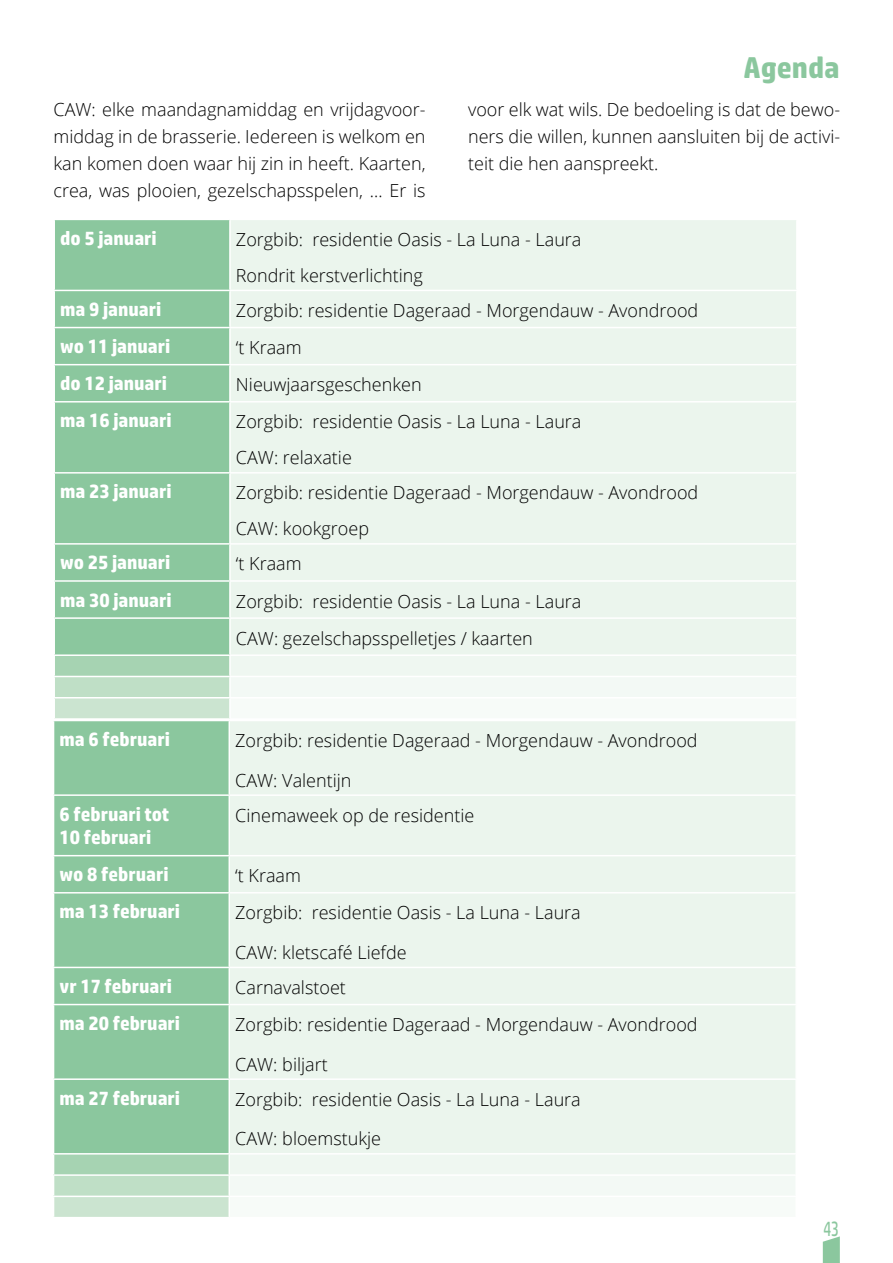
<style>
.page{position:relative;width:893px;height:1263px;background:#fff}
.page>*{position:absolute;margin:0;border:0;box-sizing:border-box;transform-origin:0 0}
.t1{font:700 30px "HP Simplified";color:#8bc79e}
.t2{font:21px "HP Simplified";color:#8bc79e;scale:.7 1}
.t3{font:700 19.5px/23.4px "HP Simplified";color:#fff}
.t4{font:300 18px/27px "Open Sans";color:#000}
</style>
<div class="page">
<div style="left:55px;top:220px;width:174px;height:434px;background:#8bc79e"></div>
<div style="left:231px;top:220px;width:565px;height:434px;background:#ebf5ed"></div>
<div style="left:54px;top:655px;width:176px;height:21px;background:#a6d3b2"></div>
<div style="left:230px;top:655px;width:567px;height:21px;background:#eff7f1"></div>
<div style="left:54px;top:676px;width:176px;height:22px;background:#bfdfc6"></div>
<div style="left:230px;top:676px;width:567px;height:22px;background:#f3f9f5"></div>
<div style="left:54px;top:698px;width:176px;height:21px;background:#cbe4d0"></div>
<div style="left:230px;top:698px;width:567px;height:21px;background:#f7fbf8"></div>
<hr style="left:53px;top:290px;width:177px;height:1px;background:#fff">
<hr style="left:230px;top:290px;width:568px;height:1px;background:#fff">
<hr style="left:53px;top:327px;width:177px;height:1px;background:#fff">
<hr style="left:230px;top:327px;width:568px;height:1px;background:#fff">
<hr style="left:53px;top:364px;width:177px;height:1px;background:#fff">
<hr style="left:230px;top:364px;width:568px;height:1px;background:#fff">
<hr style="left:53px;top:401px;width:177px;height:1px;background:#fff">
<hr style="left:230px;top:401px;width:568px;height:1px;background:#fff">
<hr style="left:53px;top:472px;width:177px;height:2px;background:#fff">
<hr style="left:230px;top:472px;width:568px;height:2px;background:#fff">
<hr style="left:53px;top:543px;width:177px;height:2px;background:#fff">
<hr style="left:230px;top:543px;width:568px;height:2px;background:#fff">
<hr style="left:53px;top:580px;width:177px;height:2px;background:#fff">
<hr style="left:230px;top:580px;width:568px;height:2px;background:#fff">
<hr style="left:53px;top:617px;width:177px;height:2px;background:#fff">
<hr style="left:230px;top:617px;width:568px;height:2px;background:#fff">
<hr style="left:53px;top:654px;width:177px;height:2px;background:#fff">
<hr style="left:53px;top:656px;width:2px;height:20px;background:#fff">
<hr style="left:230px;top:654px;width:568px;height:2px;background:#fff">
<hr style="left:229px;top:656px;width:2px;height:20px;background:#fff">
<hr style="left:796px;top:656px;width:2px;height:20px;background:#fff">
<hr style="left:53px;top:676px;width:177px;height:1px;background:#fff">
<hr style="left:53px;top:677px;width:2px;height:20px;background:#fff">
<hr style="left:230px;top:676px;width:568px;height:1px;background:#fff">
<hr style="left:229px;top:677px;width:2px;height:20px;background:#fff">
<hr style="left:796px;top:677px;width:2px;height:20px;background:#fff">
<hr style="left:53px;top:697px;width:177px;height:1px;background:#fff">
<hr style="left:53px;top:698px;width:2px;height:20px;background:#fff">
<hr style="left:230px;top:697px;width:568px;height:1px;background:#fff">
<hr style="left:229px;top:698px;width:2px;height:20px;background:#fff">
<hr style="left:796px;top:698px;width:2px;height:20px;background:#fff">
<hr style="left:53px;top:718px;width:177px;height:2px;background:#fff">
<hr style="left:230px;top:718px;width:568px;height:2px;background:#fff">
<div style="left:54px;top:721px;width:175px;height:432px;background:#8bc79e"></div>
<div style="left:230px;top:721px;width:565px;height:432px;background:#ebf5ed"></div>
<div style="left:54px;top:1154px;width:175px;height:21px;background:#a6d3b2"></div>
<div style="left:229px;top:1154px;width:567px;height:21px;background:#eff7f1"></div>
<div style="left:54px;top:1175px;width:175px;height:21px;background:#bfdfc6"></div>
<div style="left:229px;top:1175px;width:567px;height:21px;background:#f3f9f5"></div>
<div style="left:54px;top:1196px;width:175px;height:21px;background:#cbe4d0"></div>
<div style="left:229px;top:1196px;width:567px;height:21px;background:#f7fbf8"></div>
<hr style="left:53px;top:794px;width:176px;height:2px;background:#fff">
<hr style="left:229px;top:794px;width:568px;height:2px;background:#fff">
<hr style="left:53px;top:855px;width:176px;height:1px;background:#fff">
<hr style="left:229px;top:855px;width:568px;height:1px;background:#fff">
<hr style="left:53px;top:892px;width:176px;height:1px;background:#fff">
<hr style="left:229px;top:892px;width:568px;height:1px;background:#fff">
<hr style="left:53px;top:967px;width:176px;height:1px;background:#fff">
<hr style="left:229px;top:967px;width:568px;height:1px;background:#fff">
<hr style="left:53px;top:1004px;width:176px;height:1px;background:#fff">
<hr style="left:229px;top:1004px;width:568px;height:1px;background:#fff">
<hr style="left:53px;top:1078px;width:176px;height:2px;background:#fff">
<hr style="left:229px;top:1078px;width:568px;height:2px;background:#fff">
<hr style="left:795px;top:1154px;width:2px;height:20px;background:#fff">
<hr style="left:53px;top:1174px;width:176px;height:2px;background:#fff">
<hr style="left:229px;top:1174px;width:568px;height:2px;background:#fff">
<hr style="left:53px;top:1195px;width:176px;height:2px;background:#fff">
<hr style="left:229px;top:1195px;width:568px;height:2px;background:#fff">
<svg style="left:229px;top:1155px;width:1px;height:40px"></svg>
<hr style="left:795px;top:1197px;width:2px;height:20px;background:#fff">
<svg style="left:823px;top:1236px;width:17px;height:27px"></svg>
<h1 class="t1" style="left:743px;top:50px;width:98px">Agenda</h1>
<p class="t4" style="left:53px;top:96px;width:374px;text-align:justify">CAW: elke maandagnamiddag en vrijdagvoor&shy;middag in de brasserie. Iedereen is welkom en kan komen doen waar hij zin in heeft. Kaarten, crea, was plooien, gezelschapsspelen, … Er is</p>
<p class="t4" style="left:468px;top:96px;width:374px;text-align:justify">voor elk wat wils. De bedoeling is dat de bewo&shy;ners die willen, kunnen aansluiten bij de activi&shy;teit die hen aanspreekt.</p>
<p class="t3" style="left:60px;top:226px;width:98px">do 5 januari</p>
<p class="t4" style="left:236px;top:221px;width:347px;line-height:36px">Zorgbib: residentie Oasis - La Luna - Laura<br>Rondrit kerstverlichting</p>
<p class="t3" style="left:60px;top:297px;width:103px">ma 9 januari</p>
<p class="t4" style="left:236px;top:296px;width:464px">Zorgbib: residentie Dageraad - Morgendauw - Avondrood</p>
<p class="t3" style="left:60px;top:334px;width:112px">wo 11 januari</p>
<p class="t4" style="left:236px;top:334px;width:67px">‘t Kraam</p>
<p class="t3" style="left:60px;top:372px;width:108px">do 12 januari</p>
<p class="t4" style="left:236px;top:371px;width:187px">Nieuwjaarsgeschenken</p>
<p class="t3" style="left:60px;top:409px;width:113px">ma 16 januari</p>
<p class="t4" style="left:236px;top:403px;width:347px;line-height:36px">Zorgbib: residentie Oasis - La Luna - Laura<br>CAW: relaxatie</p>
<p class="t3" style="left:60px;top:480px;width:113px">ma 23 januari</p>
<p class="t4" style="left:236px;top:474px;width:464px;line-height:36px">Zorgbib: residentie Dageraad - Morgendauw - Avondrood<br>CAW: kookgroep</p>
<p class="t3" style="left:60px;top:551px;width:112px">wo 25 januari</p>
<p class="t4" style="left:236px;top:550px;width:67px">‘t Kraam</p>
<p class="t3" style="left:60px;top:588px;width:113px">ma 30 januari</p>
<p class="t4" style="left:236px;top:582px;width:347px;line-height:37px">Zorgbib: residentie Oasis - La Luna - Laura<br>CAW: gezelschapsspelletjes / kaarten</p>
<p class="t3" style="left:60px;top:727px;width:112px">ma 6 februari</p>
<p class="t4" style="left:235px;top:720px;width:464px;line-height:39.6px">Zorgbib: residentie Dageraad - Morgendauw - Avondrood<br>CAW: Valentijn</p>
<p class="t3" style="left:60px;top:802px;width:111px">6 februari tot<br>10 februari</p>
<p class="t4" style="left:235px;top:801px;width:241px">Cinemaweek op de residentie</p>
<p class="t3" style="left:60px;top:862px;width:110px">wo 8 februari</p>
<p class="t4" style="left:235px;top:862px;width:67px">‘t Kraam</p>
<p class="t3" style="left:60px;top:900px;width:122px">ma 13 februari</p>
<p class="t4" style="left:235px;top:899px;width:347px">Zorgbib: residentie Oasis - La Luna - Laura</p>
<p class="t4" style="left:235px;top:938px;width:173px">CAW: kletscafé Liefde</p>
<p class="t3" style="left:60px;top:974px;width:114px">vr 17 februari</p>
<p class="t4" style="left:235px;top:973px;width:112px">Carnavalstoet</p>
<p class="t3" style="left:60px;top:1011px;width:122px">ma 20 februari</p>
<p class="t4" style="left:235px;top:1004px;width:464px;line-height:39.6px">Zorgbib: residentie Dageraad - Morgendauw - Avondrood<br>CAW: biljart</p>
<p class="t3" style="left:60px;top:1086px;width:122px">ma 27 februari</p>
<p class="t4" style="left:235px;top:1085px;width:347px">Zorgbib: residentie Oasis - La Luna - Laura</p>
<p class="t4" style="left:235px;top:1125px;width:147px">CAW: bloemstukje</p>
<p class="t2" style="left:823px;top:1217px;width:24px">43</p>
</div>
